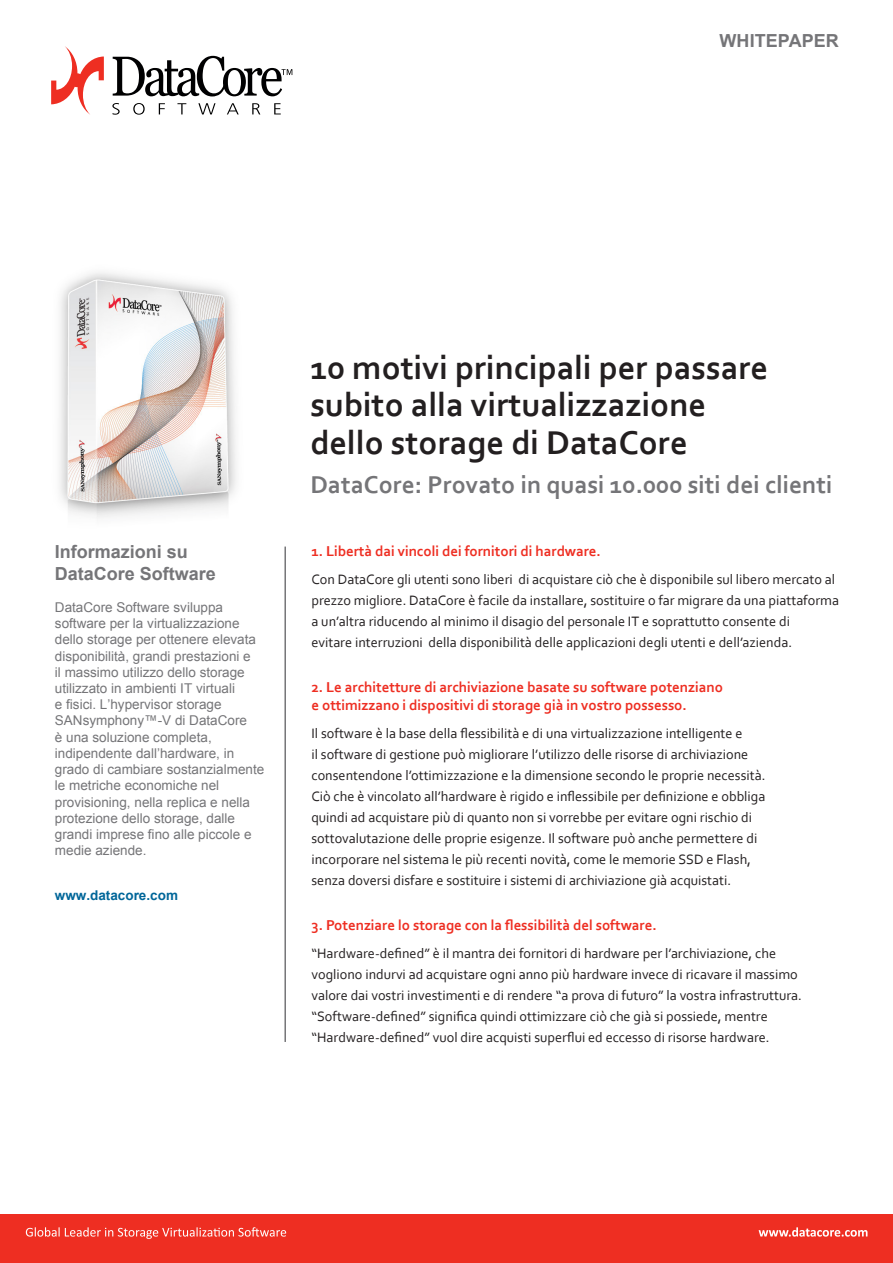
<style>
.page{position:relative;width:893px;height:1263px;background:#fff}
.page>*{position:absolute;margin:0;border:0;box-sizing:border-box;transform-origin:0 0}
.First-page_title{font:700 34.5px/37.5px "Corbel";color:#231f20}
.First-page_title-2{font:700 25.5px "Corbel";color:#757578}
.Column_title{font:700 18px/21.6px "Arial";color:#757578}
.Page_title_-_right{font:700 18px "Arial";letter-spacing:.005em;color:#757578}
.Section_title{font:700 15px/18px "Corbel";letter-spacing:-.005em;color:#ee2e22}
.t1{font:14.25px/21px "Corbel";color:#231f20}
.Column_title-2{font:13.5px/16.2px "Arial";color:#757578}
.Column_text{font:700 13.5px "Arial";color:#069}
</style>
<div class="page">
<svg style="left:51px;top:46px;width:53px;height:69px"></svg>
<svg style="left:112px;top:103px;width:8px;height:12px"></svg>
<svg style="left:133px;top:103px;width:12px;height:12px"></svg>
<svg style="left:159px;top:103px;width:6px;height:11px"></svg>
<svg style="left:177px;top:103px;width:9px;height:11px"></svg>
<svg style="left:198px;top:103px;width:18px;height:11px"></svg>
<svg style="left:227px;top:103px;width:12px;height:11px"></svg>
<svg style="left:252px;top:103px;width:8px;height:11px"></svg>
<svg style="left:274px;top:103px;width:7px;height:11px"></svg>
<svg style="left:113px;top:56px;width:179px;height:40px"></svg>
<div style="left:0;top:1214px;width:893px;height:49px;background:#ee2e22"></div>
<svg style="left:759px;top:1227px;width:108px;height:9px"></svg>
<svg style="left:26px;top:1227px;width:260px;height:12px"></svg>
<hr style="left:284px;top:546px;width:2px;height:496px;background:#757578">
<img style="left:59px;top:272px;width:177px;height:246px">
<p class="Page_title_-_right" style="left:719px;top:28px;width:121px">WHITEPAPER</p>
<p class="Column_title" style="left:55px;top:541px;width:163px">Informazioni su<br>DataCore Software</p>
<p class="Column_title-2" style="left:55px;top:599px;width:211px">DataCore Software sviluppa software per la virtualizzazione dello storage per ottenere elevata disponibilità, grandi prestazioni e<br>il massimo utilizzo dello storage utilizzato in ambienti IT virtuali<br>e fisici. L’hypervisor storage<br>SANsymphony™-V di DataCore<br>è una soluzione completa, indipendente dall’hardware, in grado di cambiare sostanzialmente le metriche economiche nel provisioning, nella replica e nella protezione dello storage, dalle grandi imprese fino alle piccole e medie aziende.</p>
<p class="Column_text" style="left:55px;top:886px;width:125px">www.datacore.com</p>
<p class="First-page_title" style="left:310px;top:348px;width:459px">10 motivi principali per passare subito alla virtualizzazione dello storage di DataCore</p>
<p class="First-page_title-2" style="left:310px;top:469px;width:523px">DataCore: Provato in quasi 10.000 siti dei clienti</p>
<p class="Section_title" style="left:311px;top:542px;width:291px">1. Libertà dai vincoli dei fornitori di hardware.</p>
<p class="t1" style="left:311px;top:568px;width:529px">Con DataCore gli utenti sono liberi di acquistare ciò che è disponibile sul libero mercato al prezzo migliore. DataCore è facile da installare, sostituire o far migrare da una piattaforma a un’altra riducendo al minimo il disagio del personale IT e soprattutto consente di<br>evitare interruzioni della disponibilità delle applicazioni degli utenti e dell’azienda.</p>
<p class="Section_title" style="left:311px;top:678px;width:413px">2. Le architetture di archiviazione basate su software potenziano e ottimizzano i dispositivi di storage già in vostro possesso.</p>
<p class="t1" style="left:311px;top:722px;width:455px">Il software è la base della flessibilità e di una virtualizzazione intelligente e<br>il software di gestione può migliorare l’utilizzo delle risorse di archiviazione consentendone l’ottimizzazione e la dimensione secondo le proprie necessità.<br>Ciò che è vincolato all’hardware è rigido e inflessibile per definizione e obbliga quindi ad acquistare più di quanto non si vorrebbe per evitare ogni rischio di sottovalutazione delle proprie esigenze. Il software può anche permettere di incorporare nel sistema le più recenti novità, come le memorie SSD e Flash, senza doversi disfare e sostituire i sistemi di archiviazione già acquistati.</p>
<p class="Section_title" style="left:311px;top:915px;width:347px">3. Potenziare lo storage con la flessibilità del software.</p>
<p class="t1" style="left:311px;top:942px;width:492px">“Hardware-defined” è il mantra dei fornitori di hardware per l’archiviazione, che vogliono indurvi ad acquistare ogni anno più hardware invece di ricavare il massimo valore dai vostri investimenti e di rendere “a prova di futuro” la vostra infrastruttura. “Software-defined” significa quindi ottimizzare ciò che già si possiede, mentre “Hardware-defined” vuol dire acquisti superflui ed eccesso di risorse hardware.</p>
</div>
